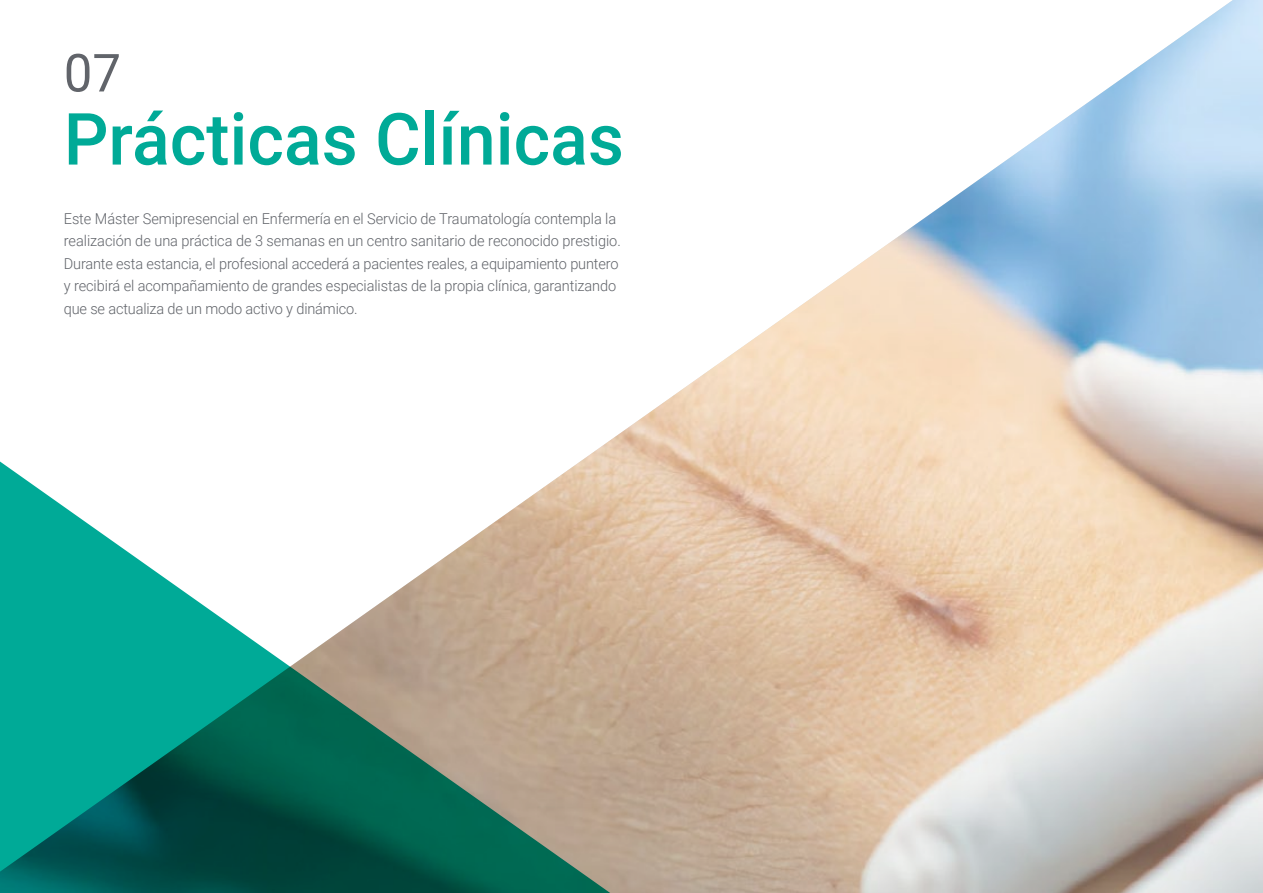
<style>
.page{position:relative;width:1263px;height:893px;background:#fff}
.page>*{position:absolute;margin:0;border:0;box-sizing:border-box;transform-origin:0 0}
.t1{font:500 72px "Roboto";color:#00aa97}
.t2{font:52.5px "Roboto";color:#61646a}
.t3{font:300 15px/22.5px "Roboto";letter-spacing:-.005em;color:#61646a}
</style>
<div class="page">
<img style="left:602px;top:0;width:661px;height:893px">
<svg style="left:0;top:446px;width:640px;height:447px"></svg>
<h2 class="t2" style="left:64px;top:36px;width:59px">07</h2>
<h1 class="t1" style="left:64px;top:89px;width:562px">Prácticas Clínicas</h1>
<p class="t3" style="left:64px;top:207px;width:559px">Este Máster Semipresencial en Enfermería en el Servicio de Traumatología contempla la realización de una práctica de 3 semanas en un centro sanitario de reconocido prestigio.<br>Durante esta estancia, el profesional accederá a pacientes reales, a equipamiento puntero y recibirá el acompañamiento de grandes especialistas de la propia clínica, garantizando que se actualiza de un modo activo y dinámico.</p>
</div>
